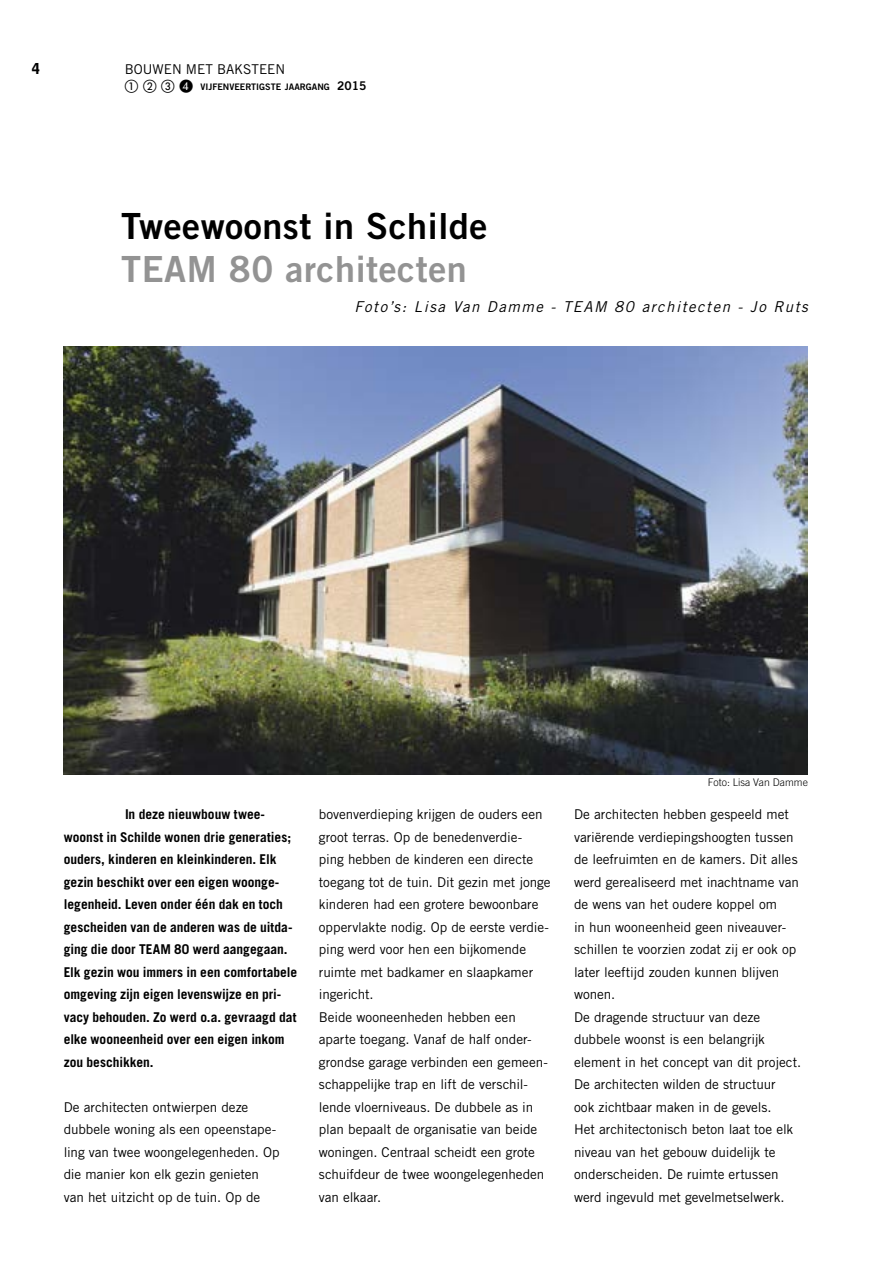
<style>
.page{position:relative;width:893px;height:1263px;background:#fff}
.page>*{position:absolute;margin:0;border:0;box-sizing:border-box;transform-origin:0 0}
.t1{font:36px "Trade Gothic LT Std Bd 2";letter-spacing:.015em;color:#000}
.t2{font:36px "Trade Gothic LT Std Bd 2";letter-spacing:.015em;color:#939393}
.t3{font:italic 15px "Trade Gothic LT Std";letter-spacing:.1em;color:#000}
.t4{font:900 15px "Bell Gothic Std";color:#000}
.t5{font:13.5px/22.5px "Trade Gothic LT Std";letter-spacing:-.005em;color:#000}
.t6{font:700 13.5px/22.5px "Trade Gothic LT Std";letter-spacing:-.005em;color:#000}
.t7{font:300 10.5px "Trade Gothic LT Std";color:#000}
.t8{font:9px "Trade Gothic LT Std Bd 2";color:#000}
.s1{font-size:12px}
</style>
<div class="page">
<img style="left:64px;top:347px;width:744px;height:427px">
<p class="t4" style="left:32px;top:60px;width:10px">4</p>
<p class="t5" style="left:125px;top:58px;width:162px">BOUWEN MET BAKSTEEN</p>
<p class="t8" style="left:125px;top:81px;width:243px">① ② ③ ❹ VIJFENVEERTIGSTE JAARGANG <span class="s1">2015</span></p>
<h1 class="t1" style="left:121px;top:204px;width:368px">Tweewoonst in Schilde</h1>
<h1 class="t2" style="left:121px;top:247px;width:347px">TEAM 80 architecten</h1>
<p class="t3" style="left:354px;top:297px;width:455px">Foto’s: Lisa Van Damme - TEAM 80 architecten - Jo Ruts</p>
<p class="t6" style="left:64px;top:803px;width:235px;text-indent:61px">In deze nieuwbouw twee&shy;woonst in Schilde wonen drie generaties; ouders, kinderen en kleinkinderen. Elk gezin beschikt over een eigen woonge&shy;legenheid. Leven onder één dak en toch gescheiden van de anderen was de uitda&shy;ging die door TEAM 80 werd aangegaan.<br>Elk gezin wou immers in een comfortabele omgeving zijn eigen levenswijze en pri&shy;vacy behouden. Zo werd o.a. gevraagd dat elke wooneenheid over een eigen inkom zou beschikken.</p>
<p class="t5" style="left:64px;top:1095px;width:217px">De architecten ontwierpen deze dubbele woning als een opeenstape&shy;ling van twee woongelegenheden. Op die manier kon elk gezin genieten van het uitzicht op de tuin. Op de</p>
<p class="t7" style="left:708px;top:776px;width:102px">Foto: Lisa Van Damme</p>
<p class="t5" style="left:319px;top:803px;width:233px">bovenverdieping krijgen de ouders een groot terras. Op de benedenverdie-<br>ping hebben de kinderen een directe toegang tot de tuin. Dit gezin met jonge kinderen had een grotere bewoonbare oppervlakte nodig. Op de eerste verdie&shy;ping werd voor hen een bijkomende ruimte met badkamer en slaapkamer ingericht.<br>Beide wooneenheden hebben een aparte toegang. Vanaf de half onder&shy;grondse garage verbinden een gemeen&shy;schappelijke trap en lift de verschil&shy;lende vloerniveaus. De dubbele as in plan bepaalt de organisatie van beide woningen. Centraal scheidt een grote schuifdeur de twee woongelegenheden van elkaar.</p>
<p class="t5" style="left:574px;top:803px;width:229px">De architecten hebben gespeeld met variërende verdiepingshoogten tussen de leefruimten en de kamers. Dit alles werd gerealiseerd met inachtname van de wens van het oudere koppel om<br>in hun wooneenheid geen niveauver&shy;schillen te voorzien zodat zij er ook op later leeftijd zouden kunnen blijven wonen.<br>De dragende structuur van deze dubbele woonst is een belangrijk element in het concept van dit project.<br>De architecten wilden de structuur<br>ook zichtbaar maken in de gevels.<br>Het architectonisch beton laat toe elk niveau van het gebouw duidelijk te onderscheiden. De ruimte ertussen werd ingevuld met gevelmetselwerk.</p>
</div>
